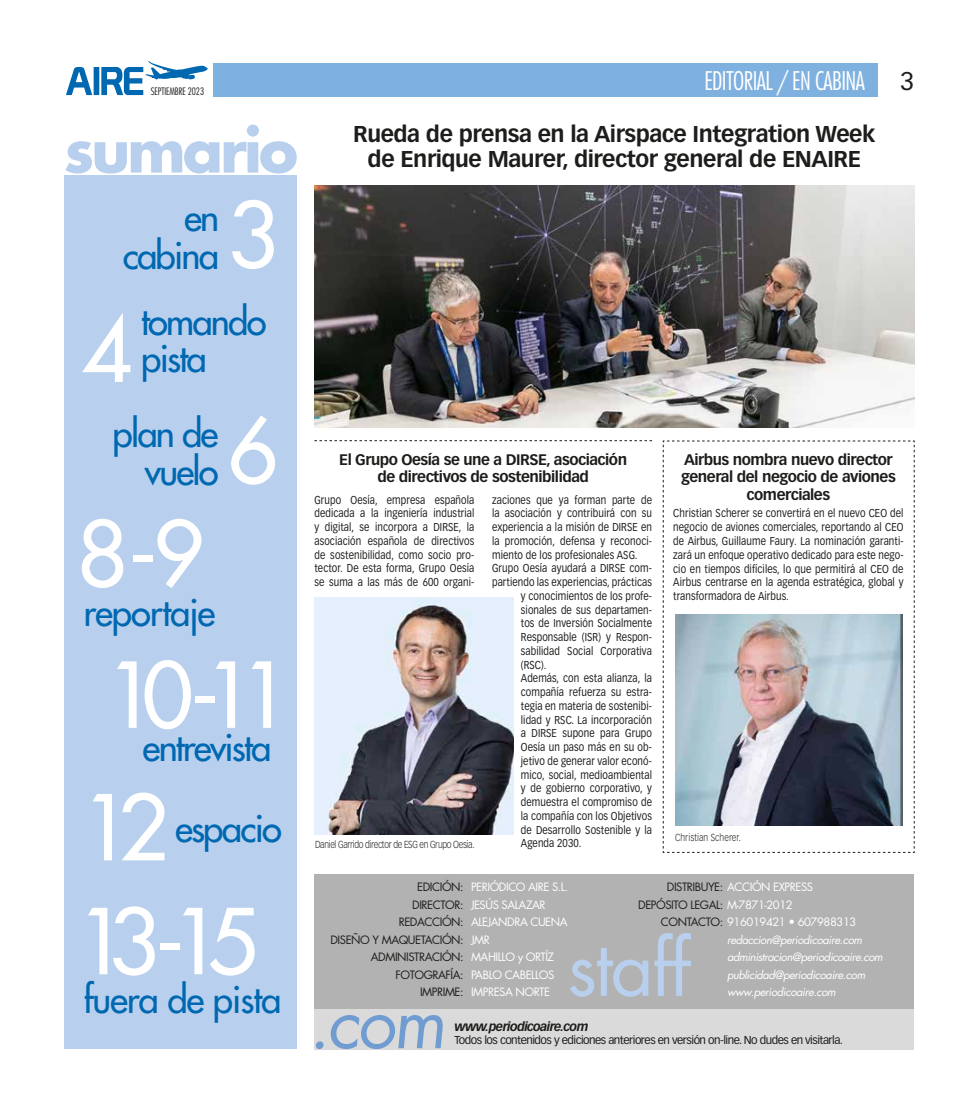
<style>
.page{position:relative;width:978px;height:1120px;background:#fff}
.page>*{position:absolute;margin:0;border:0;box-sizing:border-box;transform-origin:0 0}
.t1{font:500 88.12px "Futura Std";letter-spacing:-.17em;color:#fff}
.t2{font:75px "Futura Std";letter-spacing:-.03em;color:#b8d0ee}
.t3{font:700 59.12px "Futura Std";letter-spacing:-.05em;color:#b8d0ee}
.t4{font:500 36.62px/37.5px "Futura Std";letter-spacing:-.05em;color:#0068b1;text-align:right}
.t5{font:500 36.62px "Futura Std";letter-spacing:-.03em;color:#0068b1}
.t6{font:300 condensed 25px "Futura Std";letter-spacing:-.025em;color:#fff}
.t7{font:25px "Vectora LT Pro";color:#1d1d1b}
.t8{font:700 22.5px/25px "Vectora LT Pro";letter-spacing:-.02em;color:#1d1d1b;text-align:center}
.t9{font:700 15px/17.5px "Vectora LT Pro";letter-spacing:-.03em;color:#1d1d1b;text-align:center}
.t10{font:italic 700 12.5px "Vectora LT Pro";letter-spacing:-.05em;color:#1d1d1b}
.t11{font:11.25px/13.8px "Vectora LT Pro";letter-spacing:.01em;color:#1d1d1b;text-align:justify;scale:.85 1}
.t12{font:italic 11.25px/17.5px "Futura Std";letter-spacing:-.04em;color:#fff}
.t13{font:11.25px/17.5px "Futura Std";letter-spacing:-.04em;color:#1d1d1b;text-align:right}
.t14{font:11.25px/17.5px "Futura Std";letter-spacing:-.04em;color:#fff}
.t15{font:11.25px "Vectora LT Pro";letter-spacing:-.045em;color:#1d1d1b}
.t16{font:300 10px "Vectora LT Pro";letter-spacing:-.035em;color:#1d1d1b;scale:.85 1}
.t17{font:300 10px "Vectora LT Pro";letter-spacing:.01em;color:#1d1d1b;scale:.85 1}
.t18{font:300 condensed 10px "Futura Std";letter-spacing:-.01em;color:#1d1d1b}
.s1{color:#fff}
.s2{font-style:normal;color:#1d1d1b}
.s3{font-style:normal}
</style>
<div class="page">
<svg style="left:66px;top:61px;width:142px;height:34px"></svg>
<div style="left:213px;top:64px;width:665px;height:33px;background:#7fb1e0"></div>
<div style="left:64px;top:175px;width:233px;height:874px;background:#b8d0ee"></div>
<div style="left:314px;top:874px;width:600px;height:135px;background:#b2b2b2"></div>
<div style="left:314px;top:1009px;width:600px;height:40px;background:#dadada"></div>
<svg style="left:316px;top:1015px;width:127px;height:34px"></svg>
<svg style="left:314px;top:440px;width:338px;height:1px"></svg>
<img style="left:314px;top:185px;width:600px;height:243px">
<img style="left:314px;top:598px;width:200px;height:236px">
<svg style="left:663px;top:440px;width:252px;height:413px"></svg>
<img style="left:675px;top:614px;width:227px;height:212px">
<p class="t18" style="left:151px;top:85px;width:55px">SEPTIEMBRE 2023</p>
<h3 class="t3" style="left:64px;top:111px;width:236px">sumario</h3>
<h1 class="t1" style="left:228px;top:180px;width:52px">3</h1>
<h3 class="t4" style="left:123px;top:199px;width:98px">en cabina</h3>
<h1 class="t1" style="left:81px;top:294px;width:52px">4</h1>
<h3 class="t4" style="left:141px;top:303px;width:127px;text-align:left">tomando pista</h3>
<h3 class="t4" style="left:113px;top:415px;width:107px">plan de vuelo</h3>
<h1 class="t1" style="left:228px;top:396px;width:52px">6</h1>
<h1 class="t1" style="left:77px;top:499px;width:128px">8-9</h1>
<h3 class="t5" style="left:83px;top:589px;width:133px">reportaje</h3>
<h1 class="t1" style="left:106px;top:640px;width:187px">10-11</h1>
<h3 class="t4" style="left:143px;top:728px;width:130px">entrevista</h3>
<h1 class="t1" style="left:82px;top:772px;width:88px">12</h1>
<h3 class="t4" style="left:175px;top:809px;width:108px">espacio</h3>
<h1 class="t1" style="left:77px;top:886px;width:183px">13-15</h1>
<h3 class="t5" style="left:83px;top:977px;width:199px">fuera de pista</h3>
<h3 class="t6" style="left:704px;top:66px;width:162px">EDITORIAL / EN CABINA</h3>
<h3 class="t7" style="left:900px;top:66px;width:15px">3</h3>
<h3 class="t8" style="left:353px;top:121px;width:524px">Rueda de prensa en la Airspace Integration Week de Enrique Maurer, director general de ENAIRE</h3>
<h3 class="t9" style="left:339px;top:451px;width:289px">El Grupo Oesía se une a DIRSE, asociación de directivos de sostenibilidad</h3>
<h3 class="t9" style="left:681px;top:451px;width:216px">Airbus nombra nuevo director general del negocio de aviones comerciales</h3>
<p class="t11" style="left:314px;top:493px;width:190px">Grupo Oesía, empresa española dedicada a la ingeniería industrial y digital, se incorpora a DIRSE, la asociación española de directivos de sostenibilidad, como socio pro&shy;tector. De esta forma, Grupo Oesía se suma a las más de 600 organi-</p>
<p class="t11" style="left:492px;top:493px;width:190px">zaciones que ya forman parte de</p>
<p class="t11" style="left:492px;top:506px;width:190px">la asociación y contribuirá con su</p>
<p class="t11" style="left:492px;top:520px;width:190px">experiencia a la misión de DIRSE en</p>
<p class="t11" style="left:492px;top:534px;width:190px">la promoción, defensa y reconoci-</p>
<p class="t11" style="left:492px;top:548px;width:172px">miento de los profesionales ASG.</p>
<p class="t11" style="left:492px;top:561px;width:190px">Grupo Oesía ayudará a DIRSE com-</p>
<p class="t11" style="left:492px;top:575px;width:190px">partiendo las experiencias, prácticas</p>
<p class="t11" style="left:521px;top:589px;width:156px">y conocimientos de los profe-</p>
<p class="t11" style="left:521px;top:603px;width:156px">sionales de sus departamen-</p>
<p class="t11" style="left:521px;top:616px;width:156px">tos de Inversión Socialmente</p>
<p class="t11" style="left:521px;top:630px;width:156px">Responsable (ISR) y Respon-</p>
<p class="t11" style="left:521px;top:644px;width:156px">sabilidad Social Corporativa</p>
<p class="t11" style="left:521px;top:658px;width:32px">(RSC).</p>
<p class="t11" style="left:521px;top:671px;width:156px">Además, con esta alianza, la</p>
<p class="t11" style="left:521px;top:685px;width:156px">compañía refuerza su estra-</p>
<p class="t11" style="left:521px;top:699px;width:156px">tegia en materia de sostenibi-</p>
<p class="t11" style="left:521px;top:713px;width:156px">lidad y RSC. La incorporación</p>
<p class="t11" style="left:521px;top:726px;width:156px">a DIRSE supone para Grupo</p>
<p class="t11" style="left:521px;top:740px;width:156px">Oesía un paso más en su ob-</p>
<p class="t11" style="left:521px;top:754px;width:156px">jetivo de generar valor econó-</p>
<p class="t11" style="left:521px;top:768px;width:156px">mico, social, medioambiental</p>
<p class="t11" style="left:521px;top:781px;width:156px">y de gobierno corporativo, y</p>
<p class="t11" style="left:521px;top:795px;width:156px">demuestra el compromiso de</p>
<p class="t11" style="left:521px;top:809px;width:156px">la compañía con los Objetivos</p>
<p class="t11" style="left:521px;top:823px;width:156px">de Desarrollo Sostenible y la</p>
<p class="t11" style="left:521px;top:836px;width:73px">Agenda 2030.</p>
<p class="t11" style="left:673px;top:506px;width:272px">Christian Scherer se convertirá en el nuevo CEO del negocio de aviones comerciales, reportando al CEO de Airbus, Guillaume Faury. La nominación garanti&shy;zará un enfoque operativo dedicado para este nego&shy;cio en tiempos difíciles, lo que permitirá al CEO de Airbus centrarse en la agenda estratégica, global y transformadora de Airbus.</p>
<p class="t17" style="left:675px;top:831px;width:79px">Christian Scherer.</p>
<p class="t16" style="left:315px;top:838px;width:189px">Daniel Garrido director de ESG en Grupo Oesia.</p>
<p class="t13" style="left:330px;top:878px;width:135px">EDICIÓN:<br>DIRECTOR:<br>REDACCIÓN:<br>DISEÑO Y MAQUETACIÓN:<br>ADMINISTRACIÓN:<br>FOTOGRAFÍA:<br>IMPRIME:</p>
<p class="t13" style="left:638px;top:878px;width:177px;text-align:left;text-indent:29px">DISTRIBUYE: <span class="s1">ACCIÓN EXPRESS<br></span>DEPÓSITO LEGAL: <span class="s1">M-7871-2012</span></p>
<p class="t14" style="left:471px;top:878px;width:99px">PERIÓDICO AIRE S.L.<br>JESÚS SALAZAR<br>ALEJANDRA CUENA<br>JMR<br>MAHILLO y ORTÍZ<br>PABLO CABELLOS<br>IMPRESA NORTE</p>
<p class="t10" style="left:454px;top:1018px;width:136px">www.periodicoaire.com</p>
<p class="t15" style="left:454px;top:1033px;width:390px">Todos los contenidos y ediciones anteriores en versión on-line. No dudes en visitarla.</p>
<p class="t12" style="left:727px;top:913px;width:157px;text-indent:-66px"><span class="s2">CONTACTO:</span> <span class="s3">916019421 • 607988313 </span>redaccion@periodicoaire.com administracion@periodicoaire.com publicidad@periodicoaire.com</p>
<h2 class="t2" style="left:567px;top:920px;width:125px">staff</h2>
<p class="t12" style="left:727px;top:983px;width:110px">www.periodicoaire.com</p>
</div>
